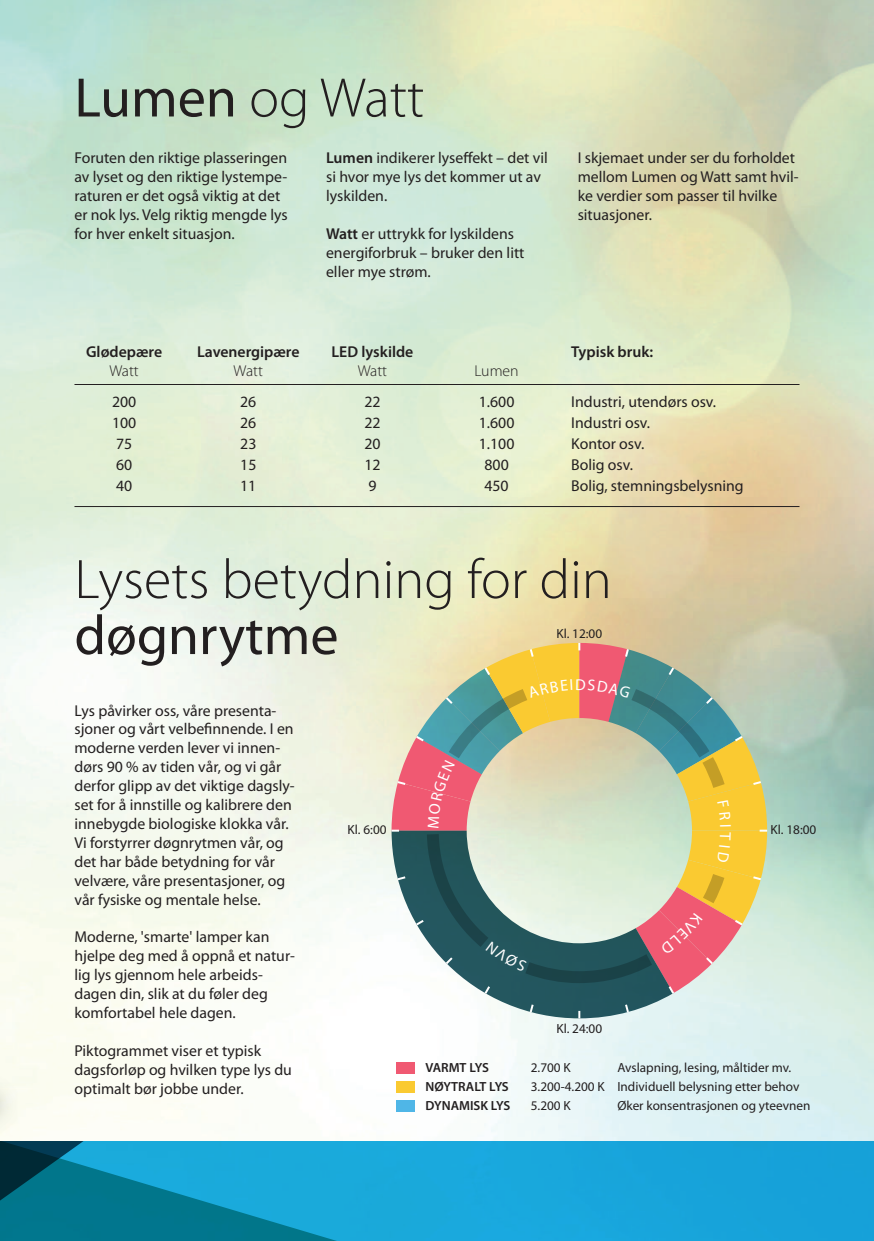
<style>
.page{position:relative;width:874px;height:1241px;background:#fff}
.page>*{position:absolute;margin:0;border:0;box-sizing:border-box;transform-origin:0 0}
.t1{font:300 56px "Myriad Pro";color:#231f20}
.t2{font:56px "Myriad Pro";color:#231f20}
.t3{font:15.75px/18.9px "Myriad Pro";color:#231f20}
.t4{font:600 15.75px "Myriad Pro";color:#231f20}
.t5{font:300 15.75px "Myriad Pro";color:#231f20}
.t6{font:13.3px "Myriad Pro";color:#231f20}
.t7{font:600 13.3px "Myriad Pro";letter-spacing:-.005em;color:#231f20}
.s1{font-weight:400}
.s2{font-weight:600}
</style>
<div class="page">
<img style="left:0;top:0;width:873px;height:1141px">
<div style="left:393px;top:1141px;width:480px;height:99px;background:#18a5da"></div>
<svg style="left:0;top:1141px;width:393px;height:99px;background:#0f92b8"></svg>
<hr style="left:74px;top:384px;width:725px;height:1px;background:#231f20">
<hr style="left:74px;top:506px;width:725px;height:1px;background:#231f20">
<svg style="left:391px;top:995px;width:282px;height:23px"></svg>
<svg style="left:623px;top:1002px;width:7px;height:12px"></svg>
<svg style="left:578px;top:1010px;width:2px;height:8px"></svg>
<svg style="left:528px;top:1002px;width:7px;height:12px"></svg>
<div style="left:396px;top:1062px;width:19px;height:11px;background:#f05972"></div>
<div style="left:396px;top:1081px;width:19px;height:11px;background:#faca31"></div>
<div style="left:396px;top:1100px;width:19px;height:11px;background:#50b7e8"></div>
<img style="left:0;top:623px;width:46px;height:560px">
<svg style="left:391px;top:642px;width:375px;height:353px;background:#b4b095"></svg>
<h1 class="t1" style="left:74px;top:67px;width:351px"><span class="s1">Lumen</span> og Watt</h1>
<p class="t3" style="left:74px;top:149px;width:214px">Foruten den riktige plasseringen av lyset og den riktige lystempe&shy;raturen er det også viktig at det er nok lys. Velg riktig mengde lys for hver enkelt situasjon.</p>
<p class="t3" style="left:326px;top:149px;width:223px"><span class="s2">Lumen</span> indikerer lyseffekt – det vil si hvor mye lys det kommer ut av lyskilden.</p>
<p class="t3" style="left:326px;top:224px;width:200px"><span class="s2">Watt</span> er uttrykk for lyskildens energiforbruk – bruker den litt eller mye strøm.</p>
<p class="t3" style="left:577px;top:149px;width:222px">I skjemaet under ser du forholdet mellom Lumen og Watt samt hvil&shy;ke verdier som passer til hvilke situasjoner.</p>
<p class="t4" style="left:86px;top:343px;width:77px">Glødepære</p>
<p class="t4" style="left:197px;top:343px;width:104px">Lavenergipære</p>
<p class="t4" style="left:331px;top:343px;width:83px">LED lyskilde</p>
<p class="t4" style="left:570px;top:343px;width:84px">Typisk bruk:</p>
<p class="t5" style="left:109px;top:362px;width:31px">Watt</p>
<p class="t5" style="left:233px;top:362px;width:31px">Watt</p>
<p class="t5" style="left:357px;top:362px;width:31px">Watt</p>
<p class="t5" style="left:474px;top:362px;width:46px">Lumen</p>
<p class="t3" style="left:112px;top:392px;width:26px">200</p>
<p class="t3" style="left:240px;top:392px;width:18px">26</p>
<p class="t3" style="left:364px;top:392px;width:18px">22</p>
<p class="t3" style="left:478px;top:392px;width:37px">1.600</p>
<p class="t3" style="left:571px;top:392px;width:146px">Industri, utendørs osv.</p>
<p class="t3" style="left:112px;top:413px;width:26px">100</p>
<p class="t3" style="left:240px;top:413px;width:18px">26</p>
<p class="t3" style="left:364px;top:413px;width:18px">22</p>
<p class="t3" style="left:478px;top:413px;width:37px">1.600</p>
<p class="t3" style="left:571px;top:413px;width:81px">Industri osv.</p>
<p class="t3" style="left:116px;top:434px;width:18px">75</p>
<p class="t3" style="left:240px;top:434px;width:18px">23</p>
<p class="t3" style="left:364px;top:434px;width:18px">20</p>
<p class="t3" style="left:478px;top:434px;width:37px">1.100</p>
<p class="t3" style="left:571px;top:434px;width:75px">Kontor osv.</p>
<p class="t3" style="left:116px;top:455px;width:18px">60</p>
<p class="t3" style="left:240px;top:455px;width:18px">15</p>
<p class="t3" style="left:364px;top:455px;width:18px">12</p>
<p class="t3" style="left:484px;top:455px;width:26px">800</p>
<p class="t3" style="left:571px;top:455px;width:63px">Bolig osv.</p>
<p class="t3" style="left:116px;top:476px;width:18px">40</p>
<p class="t3" style="left:240px;top:476px;width:18px">11</p>
<p class="t3" style="left:368px;top:476px;width:10px">9</p>
<p class="t3" style="left:484px;top:476px;width:26px">450</p>
<p class="t3" style="left:570px;top:476px;width:174px">Bolig, stemningsbelysning</p>
<h1 class="t1" style="left:74px;top:548px;width:538px">Lysets betydning for din</h1>
<h1 class="t2" style="left:74px;top:604px;width:265px">døgnrytme</h1>
<p class="t6" style="left:556px;top:626px;width:47px">Kl. 12:00</p>
<p class="t3" style="left:74px;top:701px;width:222px">Lys påvirker oss, våre presenta&shy;sjoner og vårt velbefinnende. I en moderne verden lever vi innen&shy;dørs 90 % av tiden vår, og vi går derfor glipp av det viktige dagsly&shy;set for å innstille og kalibrere den innebygde biologiske klokka vår.<br>Vi forstyrrer døgnrytmen vår, og det har både betydning for vår velvære, våre presentasjoner, og vår fysiske og mentale helse.</p>
<p class="t3" style="left:74px;top:927px;width:222px">Moderne, 'smarte' lamper kan hjelpe deg med å oppnå et natur&shy;lig lys gjennom hele arbeids&shy;dagen din, slik at du føler deg komfortabel hele dagen.</p>
<p class="t3" style="left:74px;top:1041px;width:219px">Piktogrammet viser et typisk dagsforløp og hvilken type lys du optimalt bør jobbe under.</p>
<p class="t6" style="left:347px;top:822px;width:40px">Kl. 6:00</p>
<p class="t6" style="left:770px;top:822px;width:47px">Kl. 18:00</p>
<p class="t6" style="left:556px;top:1021px;width:47px">Kl. 24:00</p>
<p class="t7" style="left:425px;top:1060px;width:65px">VARMT LYS</p>
<p class="t6" style="left:530px;top:1060px;width:41px">2.700 K</p>
<p class="t6" style="left:617px;top:1060px;width:175px">Avslapning, lesing, måltider mv.</p>
<p class="t7" style="left:425px;top:1079px;width:85px">NØYTRALT LYS</p>
<p class="t6" style="left:530px;top:1079px;width:270px">3.200-4.200 K Individuell belysning etter behov</p>
<p class="t7" style="left:425px;top:1097px;width:86px">DYNAMISK LYS</p>
<p class="t6" style="left:530px;top:1097px;width:41px">5.200 K</p>
<p class="t6" style="left:617px;top:1097px;width:194px">Øker konsentrasjonen og yteevnen</p>
</div>
